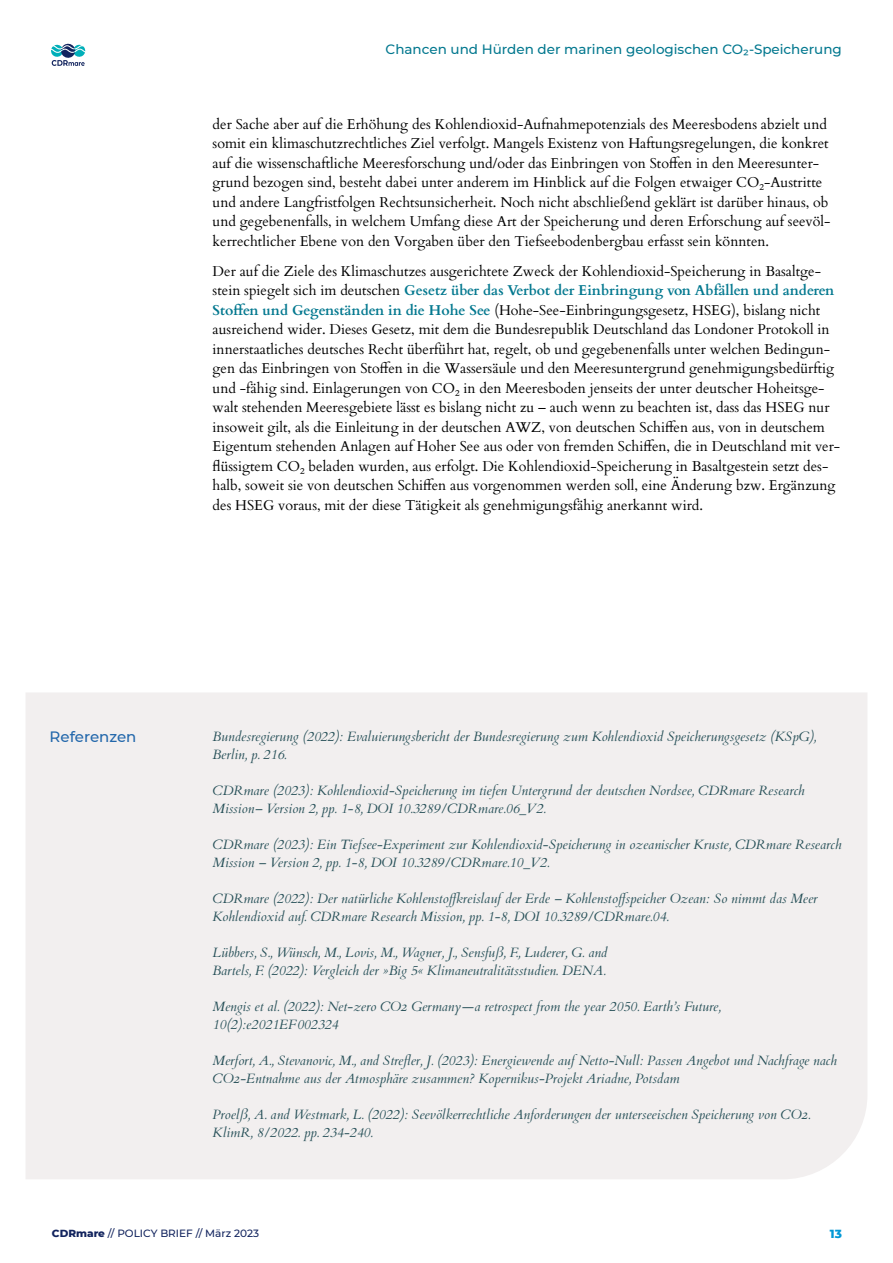
<style>
.page{position:relative;width:893px;height:1263px;background:#fff}
.page>*{position:absolute;margin:0;border:0;box-sizing:border-box;transform-origin:0 0}
.t1{font:500 15px "Montserrat";color:#2267ab}
.t2{font:14.25px/19.5px "Cardo";color:#000}
.t3{font:italic 13.5px/18px "Cardo";color:#285159}
.t4{font:500 13.5px "Montserrat";color:#03788f}
.t5{font:800 12px "Montserrat";color:#0098d6}
.t6{font:500 10.5px "Montserrat";color:#12245e}
.s1{font-weight:700;color:#03788f}
.s2{font-weight:800}
</style>
<div class="page">
<svg style="left:51px;top:43px;width:34px;height:23px"></svg>
<div style="left:26px;top:693px;width:841px;height:486px;background:#f2efef"></div>
<p class="t4" style="left:386px;top:39px;width:458px">Chancen und Hürden der marinen geologischen CO2-Speicherung</p>
<p class="t2" style="left:213px;top:114px;width:619px">der Sache aber auf die Erhöhung des Kohlendioxid-Aufnahmepotenzials des Meeresbodens abzielt und somit ein klimaschutzrechtliches Ziel verfolgt. Mangels Existenz von Haftungsregelungen, die konkret auf die wissenschaftliche Meeresforschung und/oder das Einbringen von Stoffen in den Meeresunter&shy;grund bezogen sind, besteht dabei unter anderem im Hinblick auf die Folgen etwaiger CO₂-Austritte und andere Langfristfolgen Rechtsunsicherheit. Noch nicht abschließend geklärt ist darüber hinaus, ob und gegebenenfalls, in welchem Umfang diese Art der Speicherung und deren Erforschung auf seevöl&shy;kerrechtlicher Ebene von den Vorgaben über den Tiefseebodenbergbau erfasst sein könnten.</p>
<p class="t2" style="left:213px;top:261px;width:629px">Der auf die Ziele des Klimaschutzes ausgerichtete Zweck der Kohlendioxid-Speicherung in Basaltge&shy;stein spiegelt sich im deutschen <span class="s1">Gesetz über das Verbot der Einbringung von Abfällen und anderen Stoffen und Gegenständen in die Hohe See</span> (Hohe-See-Einbringungsgesetz, HSEG), bislang nicht ausreichend wider. Dieses Gesetz, mit dem die Bundesrepublik Deutschland das Londoner Protokoll in innerstaatliches deutsches Recht überführt hat, regelt, ob und gegebenenfalls unter welchen Bedingun&shy;gen das Einbringen von Stoffen in die Wassersäule und den Meeresuntergrund genehmigungsbedürftig und -fähig sind. Einlagerungen von CO₂ in den Meeresboden jenseits der unter deutscher Hoheitsge&shy;walt stehenden Meeresgebiete lässt es bislang nicht zu – auch wenn zu beachten ist, dass das HSEG nur insoweit gilt, als die Einleitung in der deutschen AWZ, von deutschen Schiffen aus, von in deutschem Eigentum stehenden Anlagen auf Hoher See aus oder von fremden Schiffen, die in Deutschland mit ver&shy;flüssigtem CO₂ beladen wurden, aus erfolgt. Die Kohlendioxid-Speicherung in Basaltgestein setzt des&shy;halb, soweit sie von deutschen Schiffen aus vorgenommen werden soll, eine Änderung bzw. Ergänzung des HSEG voraus, mit der diese Tätigkeit als genehmigungsfähig anerkannt wird.</p>
<p class="t1" style="left:50px;top:726px;width:88px">Referenzen</p>
<p class="t3" style="left:213px;top:727px;width:605px">Bundesregierung (2022): Evaluierungsbericht der Bundesregierung zum Kohlendioxid Speicherungsgesetz (KSpG),<br>Berlin, p. 216.</p>
<p class="t3" style="left:213px;top:781px;width:594px">CDRmare (2023): Kohlendioxid-Speicherung im tiefen Untergrund der deutschen Nordsee, CDRmare Research<br>Mission– Version 2, pp. 1-8, DOI 10.3289/CDRmare.06_V2.</p>
<p class="t3" style="left:213px;top:835px;width:630px">CDRmare (2023): Ein Tiefsee-Experiment zur Kohlendioxid-Speicherung in ozeanischer Kruste, CDRmare Research<br>Mission – Version 2, pp. 1-8, DOI 10.3289/CDRmare.10_V2.</p>
<p class="t3" style="left:213px;top:889px;width:606px">CDRmare (2022): Der natürliche Kohlenstoffkreislauf der Erde – Kohlenstoffspeicher Ozean: So nimmt das Meer<br>Kohlendioxid auf. CDRmare Research Mission, pp. 1-8, DOI 10.3289/CDRmare.04.</p>
<p class="t3" style="left:213px;top:943px;width:396px">Lübbers, S., Wünsch, M., Lovis, M., Wagner, J., Sensfuß, F., Luderer, G. and<br>Bartels, F. (2022): Vergleich der »Big 5« Klimaneutralitätsstudien. DENA.</p>
<p class="t3" style="left:213px;top:997px;width:510px">Mengis et al. (2022): Net-zero CO2 Germany—a retrospect from the year 2050. Earth’s Future,<br>10(2):e2021EF002324</p>
<p class="t3" style="left:213px;top:1051px;width:626px">Merfort, A., Stevanovic, M., and Strefler, J. (2023): Energiewende auf Netto-Null: Passen Angebot und Nachfrage nach<br>CO2-Entnahme aus der Atmosphäre zusammen? Kopernikus-Projekt Ariadne, Potsdam</p>
<p class="t3" style="left:213px;top:1105px;width:599px">Proelß, A. and Westmark, L. (2022): Seevölkerrechtliche Anforderungen der unterseeischen Speicherung von CO2.<br>KlimR, 8/2022. pp. 234-240.</p>
<p class="t6" style="left:52px;top:1226px;width:209px"><span class="s2">CDRmare</span> // POLICY BRIEF // März 2023</p>
<p class="t5" style="left:830px;top:1225px;width:14px">13</p>
</div>
